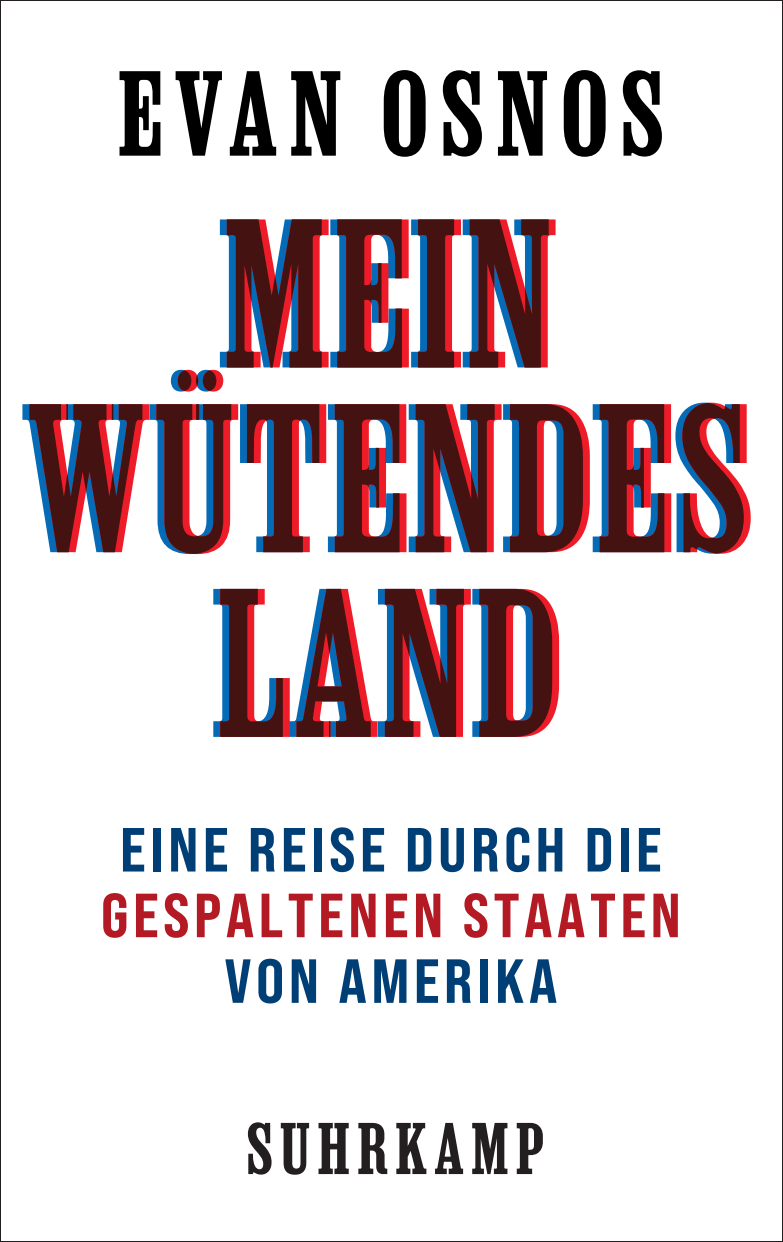
<style>
.page{position:relative;width:783px;height:1242px;background:#fff}
.page>*{position:absolute;margin:0;border:0;box-sizing:border-box;transform-origin:0 0}
.t1{font:500 109px "Job Clarendon";letter-spacing:.115em;color:#000}
.t2{font:500 66px "Job Clarendon";letter-spacing:.12em;color:#231f20}
.t3{font:62.2px "Bebas Neue Pro Sm E Eb";letter-spacing:.07em;color:#003f76}
.t4{font:62.2px "Bebas Neue Pro Sm E Eb";letter-spacing:.07em;color:#b31a23}
</style>
<div class="page">
<svg style="left:29px;top:219px;width:714px;height:518px"></svg>
<h1 class="t1" style="left:118px;top:30px;width:546px">EVAN OSNOS</h1>
<p class="t3" style="left:120px;top:812px;width:543px">EINE REISE DURCH DIE</p>
<p class="t4" style="left:101px;top:878px;width:581px">GESPALTENEN STAATEN</p>
<p class="t3" style="left:224px;top:944px;width:334px">VON AMERIKA</p>
<p class="t2" style="left:247px;top:1098px;width:298px">SUHRKAMP</p>
</div>
